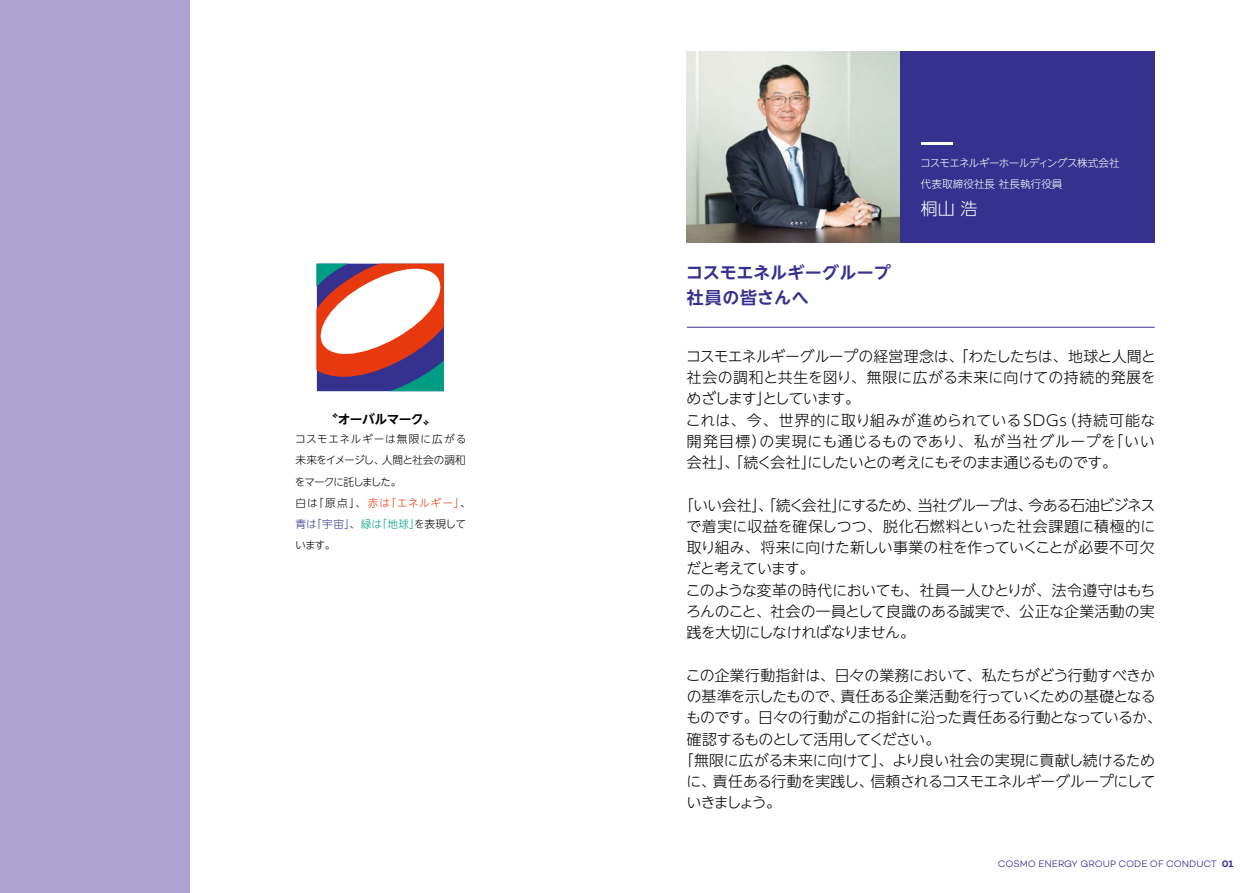
<style>
.page{position:relative;width:1259px;height:893px;background:#fff}
.page>*{position:absolute;margin:0;border:0;box-sizing:border-box;transform-origin:0 0}
.t1{font:700 16.95px "UD Shin Go NT Pro De";letter-spacing:.015em;color:#36318f}
.t2{font:700 16.95px "UD Shin Go NT Pro De";letter-spacing:.035em;color:#36318f}
.t3{font:300 16.95px "UD Shin Go NT Pro";color:#fff}
.t4{font:300 14.85px/21.3px "UD Shin Go NT Pro";letter-spacing:-.03em;color:#000;text-align:justify}
.t5{font:700 12.75px "UD Shin Go NT Pro De";letter-spacing:-.05em;color:#000}
.t6{font:300 10.65px/21.3px "UD Shin Go NT Pro";letter-spacing:.01em;color:#000;text-align:justify}
.t7{font:300 10.65px/21.3px "UD Shin Go NT Pro";letter-spacing:.04em;color:#000}
.t8{font:300 10.65px "UD Shin Go NT Pro";letter-spacing:-.07em;color:#fff}
.t9{font:300 10.65px "UD Shin Go NT Pro";color:#fff}
.t10{font:300 9.6px "Campton";color:#36318f}
.s1{color:#e8380d}
.s2{color:#36318f}
.s3{color:#009d85}
.s4{font-weight:600}
</style>
<div class="page">
<div style="left:0;top:0;width:189px;height:893px;background:#aea4d0"></div>
<div style="left:899px;top:51px;width:255px;height:191px;background:#36318f"></div>
<img style="left:687px;top:51px;width:212px;height:191px">
<hr style="left:687px;top:327px;width:467px;height:1px;background:#36318f">
<hr style="left:921px;top:142px;width:31px;height:3px;background:#fff">
<svg style="left:317px;top:264px;width:127px;height:127px"></svg>
<p class="t5" style="left:325px;top:408px;width:112px">〝オーバルマーク〟</p>
<p class="t6" style="left:295px;top:428px;width:173px">コスモエネルギーは無限に広がる未来をイメージし、人間と社会の調和をマークに託しました。</p>
<p class="t7" style="left:295px;top:492px;width:177px">白は「原点」、<span class="s1">赤は「エネルギー」</span>、<span class="s2">青は「宇宙」</span>、<span class="s3">緑は「地球」</span>を表現しています。</p>
<p class="t1" style="left:686px;top:258px;width:206px">コスモエネルギーグループ</p>
<p class="t2" style="left:687px;top:284px;width:123px">社員の皆さんへ</p>
<p class="t8" style="left:920px;top:154px;width:201px">コスモエネルギーホールディングス株式会社</p>
<p class="t9" style="left:921px;top:175px;width:143px">代表取締役社長 社長執行役員</p>
<p class="t3" style="left:921px;top:195px;width:58px">桐山 浩</p>
<p class="t4" style="left:686px;top:345px;width:471px">コスモエネルギーグループの経営理念は、「わたしたちは、地球と人間と社会の調和と共生を図り、無限に広がる未来に向けての持続的発展をめざします」としています。</p>
<p class="t4" style="left:686px;top:409px;width:471px">これは、今、世界的に取り組みが進められているSDGs（持続可能な開発目標）の実現にも通じるものであり、私が当社グループを「いい会社」、「続く会社」にしたいとの考えにもそのまま通じるものです。</p>
<p class="t4" style="left:686px;top:494px;width:470px;text-indent:-8px">「いい会社」、「続く会社」にするため、当社グループは、今ある石油ビジネスで着実に収益を確保しつつ、脱化石燃料といった社会課題に積極的に取り組み、将来に向けた新しい事業の柱を作っていくことが必要不可欠だと考えています。</p>
<p class="t4" style="left:686px;top:579px;width:471px">このような変革の時代においても、社員一人ひとりが、法令遵守はもちろんのこと、社会の一員として良識のある誠実で、公正な企業活動の実践を大切にしなければなりません。</p>
<p class="t4" style="left:686px;top:664px;width:477px;text-align:left">この企業行動指針は、日々の業務において、私たちがどう行動すべきかの基準を示したもので、責任ある企業活動を行っていくための基礎となるものです。日々の行動がこの指針に沿った責任ある行動となっているか、確認するものとして活用してください。</p>
<p class="t4" style="left:686px;top:749px;width:470px;text-indent:-8px">「無限に広がる未来に向けて」、より良い社会の実現に貢献し続けるために、責任ある行動を実践し、信頼されるコスモエネルギーグループにしていきましょう。</p>
<p class="t10" style="left:998px;top:858px;width:237px">COSMO ENERGY GROUP CODE OF CONDUCT <span class="s4">01</span></p>
</div>
